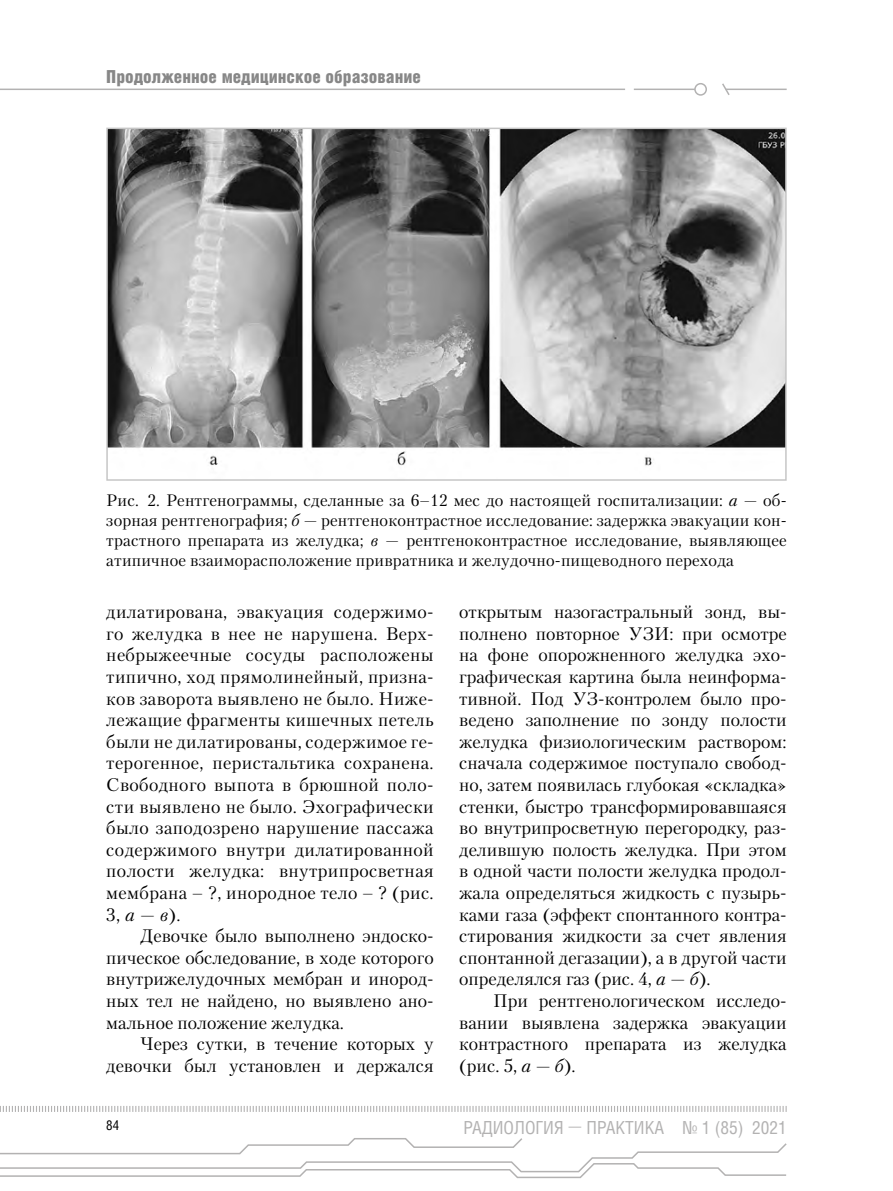
<style>
.page{position:relative;width:893px;height:1191px;background:#fff}
.page>*{position:absolute;margin:0;border:0;box-sizing:border-box;transform-origin:0 0}
.t1{font:18px/21.6px "Petersburg C";color:#000;text-align:justify}
.t2{font:900 18px "Helios Cond";color:#878787}
.t3{font:18px "Helios Cond";color:#b3b2b2}
.t4{font:16.5px/19.8px "Petersburg C";letter-spacing:.01em;color:#000;text-align:justify}
.t5{font:13.5px "Helios Cond";color:#000}
.s1{font-style:italic}
.s2{font-family:"Petersburg C";font-weight:700}
</style>
<div class="page">
<svg style="left:0;top:1106px;width:787px;height:6px"></svg>
<svg style="left:0;top:1138px;width:787px;height:40px"></svg>
<hr style="left:0;top:89px;width:625px;height:1px;background:#b3b2b2">
<hr style="left:634px;top:89px;width:61px;height:1px;background:#b3b2b2">
<div style="left:694px;top:83px;width:13px;height:13px;border:2px solid #b3b2b2;border-radius:50%"></div>
<hr style="left:725px;top:89px;width:62px;height:1px;background:#b3b2b2">
<svg style="left:722px;top:83px;width:9px;height:12px"></svg>
<img style="left:109px;top:131px;width:675px;height:335px">
<div style="left:106px;top:128px;width:681px;height:353px;border:2px solid #c6c6c6"></div>
<p class="t2" style="left:106px;top:66px;width:316px">Продолженное медицинское образование</p>
<p class="t4" style="left:106px;top:490px;width:682px">Рис. 2. Рентгенограммы, сделанные за 6–12 мес до настоящей госпитализации: <span class="s1">а</span> — об&shy;зорная рентгенография; <span class="s1">б</span> — рентгеноконтрастное исследование: задержка эвакуации кон&shy;трастного препарата из желудка; <span class="s1">в</span> — рентгеноконтрастное исследование, выявляющее атипичное взаиморасположение привратника и желудочно-пищеводного перехода</p>
<p class="t1" style="left:106px;top:601px;width:329px">дилатирована, эвакуация содержимо&shy;го желудка в нее не нарушена. Верх&shy;небрыжеечные сосуды расположены типично, ход прямолинейный, призна&shy;ков заворота выявлено не было. Ниже&shy;лежащие фрагменты кишечных петель были не дилатированы, содержимое ге&shy;терогенное, перистальтика сохранена.<br>Свободного выпота в брюшной поло&shy;сти выявлено не было. Эхографически было заподозрено нарушение пассажа содержимого внутри дилатированной полости желудка: внутрипросветная мембрана – ?, инородное тело – ? (рис.<br>3, <span class="s1">а — в</span>).</p>
<p class="t1" style="left:106px;top:925px;width:329px;text-indent:34px">Девочке было выполнено эндоско&shy;пическое обследование, в ходе которого внутрижелудочных мембран и инород&shy;ных тел не найдено, но выявлено ано&shy;мальное положение желудка.</p>
<p class="t1" style="left:106px;top:1033px;width:329px;text-align:right">Через сутки, в течение которых у девочки был установлен и держался</p>
<p class="t1" style="left:459px;top:601px;width:329px">открытым назогастральный зонд, вы&shy;полнено повторное УЗИ: при осмотре на фоне опорожненного желудка эхо&shy;графическая картина была неинформа&shy;тивной. Под УЗ-контролем было про&shy;ведено заполнение по зонду полости желудка физиологическим раствором: сначала содержимое поступало свобод&shy;но, затем появилась глубокая «складка» стенки, быстро трансформировавшаяся во внутрипросветную перегородку, раз&shy;делившую полость желудка. При этом в одной части полости желудка продол&shy;жала определяться жидкость с пузырь&shy;ками газа (эффект спонтанного контра&shy;стирования жидкости за счет явления спонтанной дегазации), а в другой части определялся газ (рис. 4, <span class="s1">а — б</span>).</p>
<p class="t1" style="left:459px;top:989px;width:329px;text-indent:34px">При рентгенологическом исследо&shy;вании выявлена задержка эвакуации контрастного препарата из желудка (рис. 5, <span class="s1">а — б</span>).</p>
<p class="t5" style="left:106px;top:1117px;width:14px">84</p>
<p class="t3" style="left:463px;top:1116px;width:325px">РАДИОЛОГИЯ <span class="s2">—</span> ПРАКТИКА № 1 (85) 2021</p>
</div>
